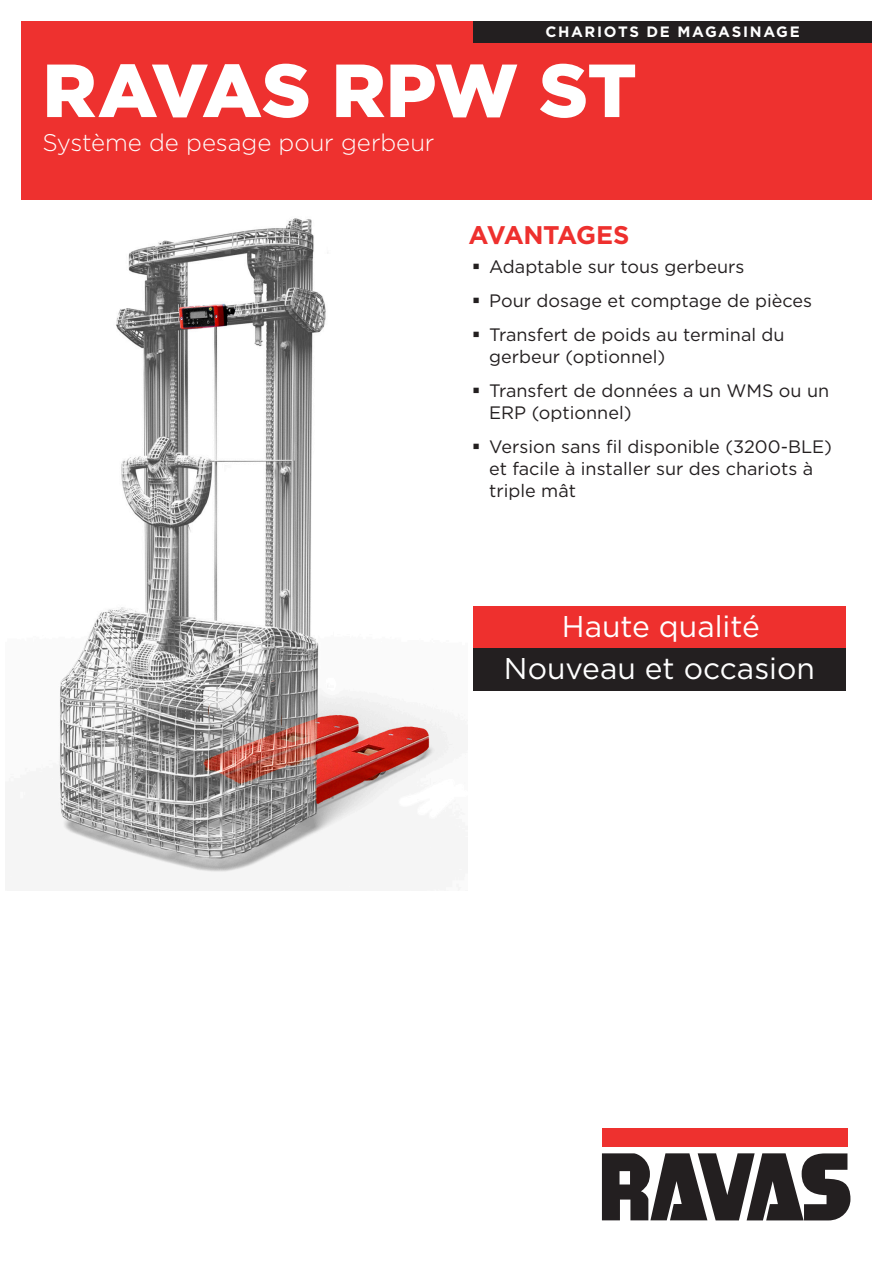
<style>
.page{position:relative;width:893px;height:1263px;background:#fff}
.page>*{position:absolute;margin:0;border:0;box-sizing:border-box;transform-origin:0 0}
.t1{font:900 75px "Gotham";letter-spacing:-.01em;color:#fff}
.t2{font:30px "Gotham";color:#fff}
.t3{font:700 25.5px "Gotham";letter-spacing:-.035em;color:#ee302e}
.t4{font:300 24px "Gotham";color:#fff}
.t5{font:18px/21.6px "Gotham";color:#231f20}
.t6{font:700 15px "Gotham";letter-spacing:.11em;color:#fff}
</style>
<div class="page">
<img style="left:58px;top:218px;width:396px;height:655px">
<div style="left:21px;top:21px;width:851px;height:179px;background:#ee312f"></div>
<div style="left:473px;top:606px;width:372px;height:42px;background:#ee302e"></div>
<div style="left:473px;top:648px;width:372px;height:43px;background:#231f20"></div>
<div style="left:602px;top:1128px;width:245px;height:19px;background:#ee312f"></div>
<svg style="left:602px;top:1153px;width:248px;height:67px"></svg>
<div style="left:473px;top:21px;width:399px;height:22px;background:#231f20"></div>
<p class="t6" style="left:545px;top:22px;width:256px">CHARIOTS DE MAGASINAGE</p>
<p class="t1" style="left:43px;top:39px;width:596px">RAVAS RPW ST</p>
<p class="t4" style="left:43px;top:127px;width:393px">Système de pesage pour gerbeur</p>
<p class="t3" style="left:469px;top:218px;width:162px">AVANTAGES</p>
<p class="t5" style="left:489px;top:255px;width:257px">Adaptable sur tous gerbeurs</p>
<p class="t5" style="left:489px;top:290px;width:325px">Pour dosage et comptage de pièces</p>
<p class="t5" style="left:489px;top:324px;width:297px">Transfert de poids au terminal du gerbeur (optionnel)</p>
<p class="t5" style="left:489px;top:380px;width:342px">Transfert de données a un WMS ou un<br>ERP (optionnel)</p>
<p class="t5" style="left:489px;top:436px;width:344px">Version sans fil disponible (3200-BLE) et facile à installer sur des chariots à triple mât</p>
<p class="t2" style="left:562px;top:607px;width:200px">Haute qualité</p>
<p class="t2" style="left:504px;top:649px;width:313px">Nouveau et occasion</p>
</div>
